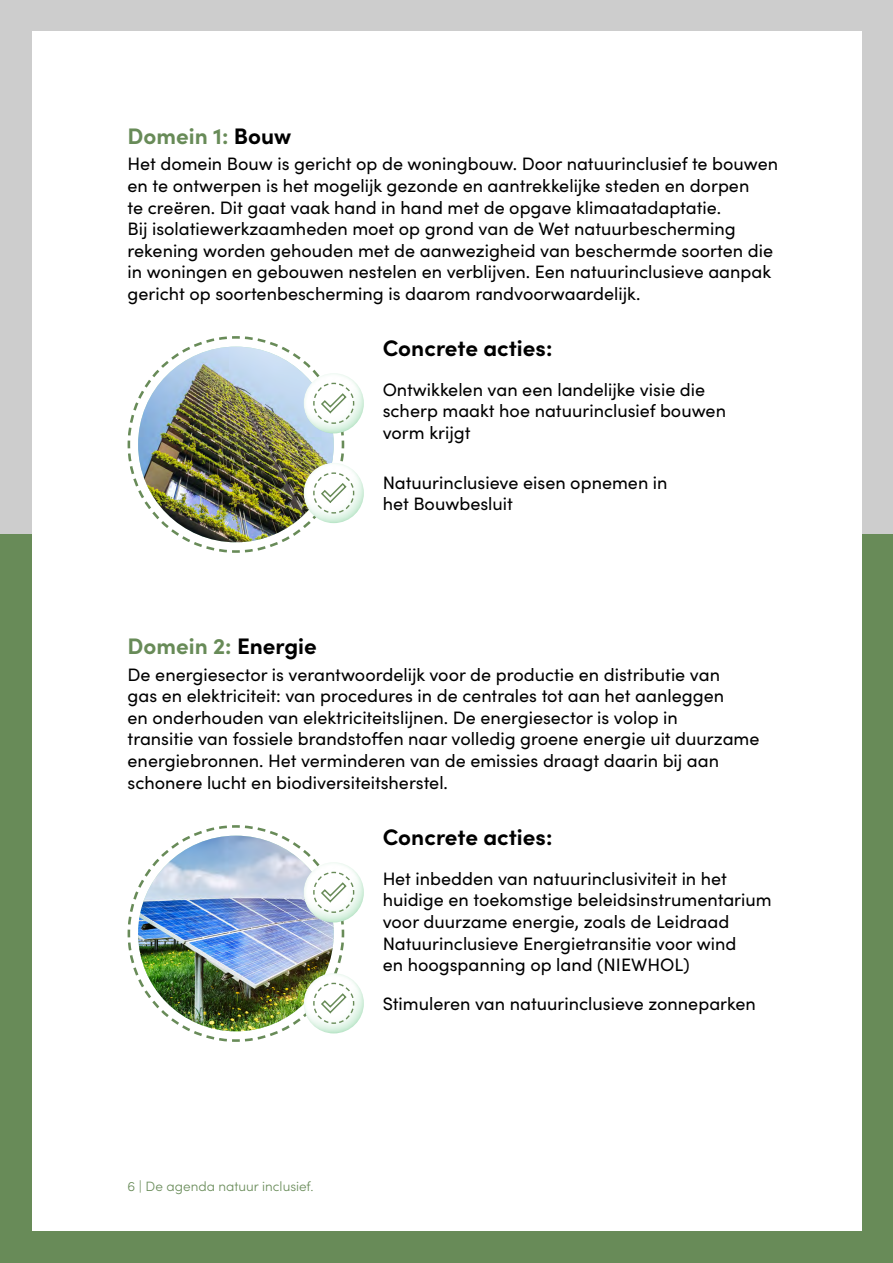
<style>
.page{position:relative;width:893px;height:1263px;background:#fff}
.page>*{position:absolute;margin:0;border:0;box-sizing:border-box;transform-origin:0 0}
.t1{font:700 22.5px "Sofia Pro";color:#000}
.t2{font:700 22.5px "Sofia Pro";color:#688b58}
.t3{font:18px/21.6px "Sofia Pro";color:#000}
.t4{font:300 13.5px "Sofia Pro";color:#688b58}
.s1{color:#000}
</style>
<div class="page">
<div style="left:0;top:0;width:893px;height:638px;background:#cdcdcd"></div>
<div style="left:0;top:534px;width:893px;height:729px;background:#688b58"></div>
<div style="left:32px;top:32px;width:829px;height:1199px;background:#fff"></div>
<svg style="left:127px;top:336px;width:218px;height:217px"></svg>
<img style="left:138px;top:347px;width:196px;height:195px;border-radius:98px">
<div style="left:295px;top:465px;width:83px;height:59px;background:#afe3c0;opacity:.75"></div>
<div style="left:295px;top:375px;width:83px;height:59px;background:#afe3c0;opacity:.75"></div>
<img style="left:240px;top:336px;width:115px;height:102px">
<img style="left:242px;top:448px;width:113px;height:105px">
<svg style="left:127px;top:825px;width:218px;height:217px"></svg>
<img style="left:138px;top:836px;width:196px;height:195px;border-radius:98px">
<div style="left:295px;top:864px;width:83px;height:59px;background:#afe3c0;opacity:.75"></div>
<svg style="left:240px;top:825px;width:115px;height:102px"></svg>
<div style="left:295px;top:975px;width:83px;height:59px;background:#afe3c0;opacity:.75"></div>
<img style="left:242px;top:937px;width:113px;height:105px">
<p class="t2" style="left:128px;top:119px;width:165px">Domein 1: <span class="s1">Bouw</span></p>
<p class="t3" style="left:128px;top:152px;width:652px">Het domein Bouw is gericht op de woningbouw. Door natuurinclusief te bouwen en te ontwerpen is het mogelijk gezonde en aantrekkelijke steden en dorpen<br>te creëren. Dit gaat vaak hand in hand met de opgave klimaatadaptatie.<br>Bij isolatiewerkzaamheden moet op grond van de Wet natuurbescherming rekening worden gehouden met de aanwezigheid van beschermde soorten die in woningen en gebouwen nestelen en verblijven. Een natuurinclusieve aanpak gericht op soortenbescherming is daarom randvoorwaardelijk.</p>
<p class="t1" style="left:383px;top:331px;width:171px">Concrete acties:</p>
<p class="t3" style="left:383px;top:378px;width:345px">Ontwikkelen van een landelijke visie die scherp maakt hoe natuurinclusief bouwen vorm krijgt</p>
<p class="t3" style="left:383px;top:471px;width:286px">Natuurinclusieve eisen opnemen in het Bouwbesluit</p>
<p class="t2" style="left:128px;top:629px;width:191px">Domein 2: <span class="s1">Energie</span></p>
<p class="t3" style="left:128px;top:662px;width:633px">De energiesector is verantwoordelijk voor de productie en distributie van<br>gas en elektriciteit: van procedures in de centrales tot aan het aanleggen<br>en onderhouden van elektriciteitslijnen. De energiesector is volop in<br>transitie van fossiele brandstoffen naar volledig groene energie uit duurzame energiebronnen. Het verminderen van de emissies draagt daarin bij aan schonere lucht en biodiversiteitsherstel.</p>
<p class="t1" style="left:383px;top:820px;width:171px">Concrete acties:</p>
<p class="t4" style="left:128px;top:1176px;width:188px">6 | De agenda natuur inclusief.</p>
<p class="t3" style="left:383px;top:867px;width:390px">Het inbedden van natuurinclusiviteit in het huidige en toekomstige beleidsinstrumentarium voor duurzame energie, zoals de Leidraad Natuurinclusieve Energietransitie voor wind<br>en hoogspanning op land (NIEWHOL)</p>
<p class="t3" style="left:383px;top:991px;width:375px">Stimuleren van natuurinclusieve zonneparken</p>
</div>
